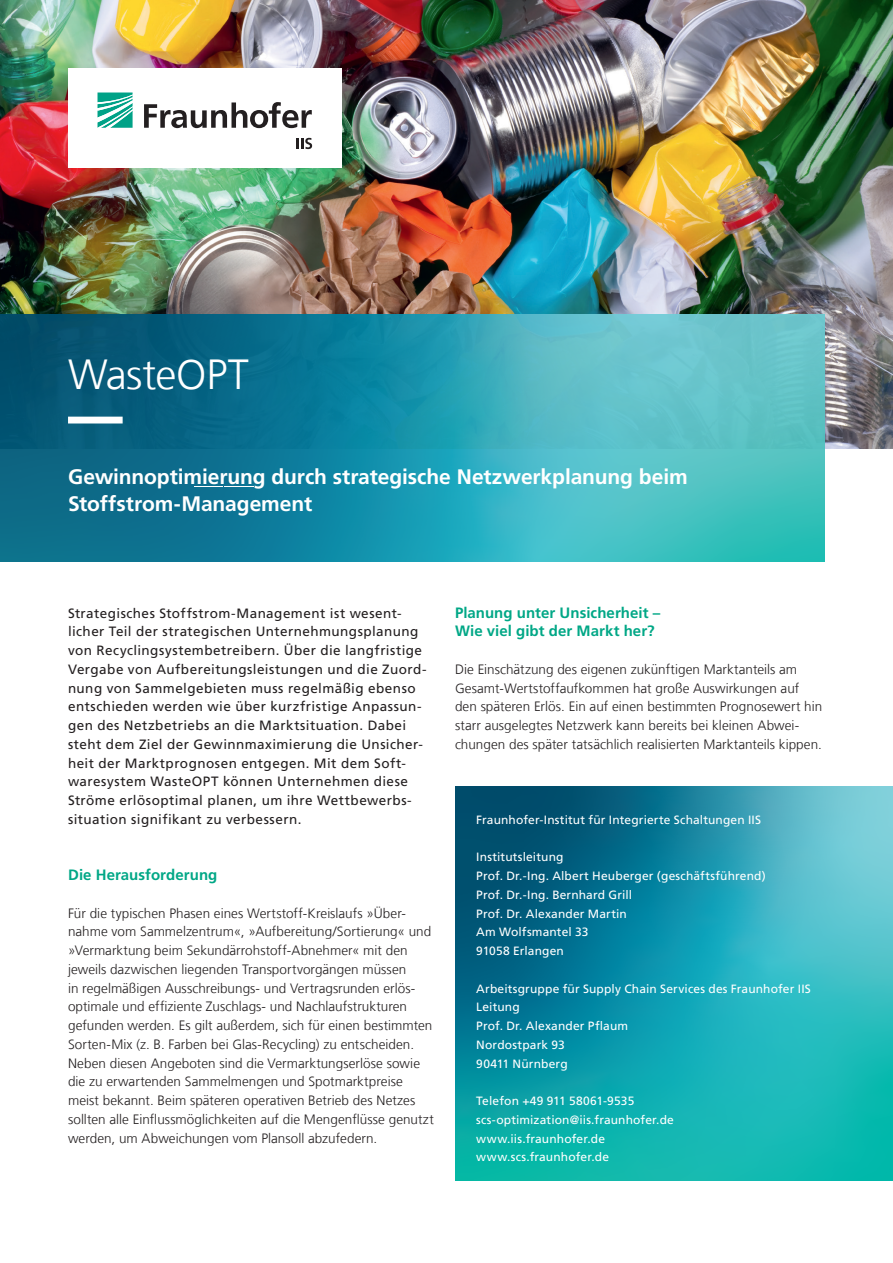
<style>
.page{position:relative;width:893px;height:1263px;background:#fff}
.page>*{position:absolute;margin:0;border:0;box-sizing:border-box;transform-origin:0 0}
.Ueberschrift_28_33_6{font:300 42px "Frutiger LT Com";letter-spacing:-.005em;color:#fff}
.Sub_Ueberschrift_14{font:700 21px/27.3px "Frutiger LT Com";letter-spacing:-.005em;color:#fff}
.Fliesstext_9_12_5_sc{font:700 15px/18.8px "Frutiger LT Com";letter-spacing:.005em;color:#00a786}
.Zwischenueberschrift{font:700 15px "Frutiger LT Com";letter-spacing:.005em;color:#00a786}
.Fliesstext_9_12_5_sc-2{font:300 13.5px/18.8px "Frutiger LT Com";letter-spacing:.005em;color:#231f20}
.Introtext_9_12_5_sch{font:13.5px/18.8px "Frutiger LT Com";letter-spacing:.035em;color:#231f20}
.Infokasten_klein_Fli{font:12px/18.8px "Frutiger LT Com";letter-spacing:.01em;color:#fff}
</style>
<div class="page">
<img style="left:0;top:0;width:893px;height:449px">
<svg style="left:0;top:314px;width:825px;height:247px;background:#2a95a8"></svg>
<div style="left:68px;top:68px;width:273px;height:99px;background:#fff"></div>
<svg style="left:98px;top:93px;width:35px;height:35px"></svg>
<svg style="left:144px;top:102px;width:168px;height:26px"></svg>
<svg style="left:296px;top:138px;width:16px;height:11px"></svg>
<svg style="left:455px;top:786px;width:438px;height:394px;background:#1a9ba9"></svg>
<svg style="left:68px;top:417px;width:714px;height:6px;background:#3fa1b3"></svg>
<p class="Ueberschrift_28_33_6" style="left:68px;top:350px;width:182px">WasteOPT</p>
<p class="Sub_Ueberschrift_14" style="left:68px;top:463px;width:621px">Gewinnoptimierung durch strategische Netzwerkplanung beim<br>Stoffstrom-Management</p>
<p class="Introtext_9_12_5_sch" style="left:68px;top:604px;width:360px">Strategisches Stoffstrom-Management ist wesent&shy;licher Teil der strategischen Unternehmungsplanung von Recyclingsystembetreibern. Über die langfristige Vergabe von Aufbereitungsleistungen und die Zuord&shy;nung von Sammelgebieten muss regelmäßig ebenso entschieden werden wie über kurzfristige Anpassun&shy;gen des Netzbetriebs an die Marktsituation. Dabei steht dem Ziel der Gewinnmaximierung die Unsicher&shy;heit der Marktprognosen entgegen. Mit dem Soft&shy;waresystem WasteOPT können Unternehmen diese Ströme erlösoptimal planen, um ihre Wettbewerbs&shy;situation signifikant zu verbessern.</p>
<p class="Zwischenueberschrift" style="left:68px;top:866px;width:151px">Die Herausforderung</p>
<p class="Fliesstext_9_12_5_sc-2" style="left:68px;top:904px;width:367px">Für die typischen Phasen eines Wertstoff-Kreislaufs »Über&shy;nahme vom Sammelzentrum«, »Aufbereitung/Sortierung« und »Vermarktung beim Sekundärrohstoff-Abnehmer« mit den jeweils dazwischen liegenden Transportvorgängen müssen<br>in regelmäßigen Ausschreibungs- und Vertragsrunden erlös&shy;optimale und effiziente Zuschlags- und Nachlaufstrukturen gefunden werden. Es gilt außerdem, sich für einen bestimmten Sorten-Mix (z. B. Farben bei Glas-Recycling) zu entscheiden.<br>Neben diesen Angeboten sind die Vermarktungserlöse sowie die zu erwartenden Sammelmengen und Spotmarktpreise meist bekannt. Beim späteren operativen Betrieb des Netzes sollten alle Einflussmöglichkeiten auf die Mengenflüsse genutzt werden, um Abweichungen vom Plansoll abzufedern.</p>
<p class="Fliesstext_9_12_5_sc" style="left:455px;top:603px;width:207px">Planung unter Unsicherheit –<br>Wie viel gibt der Markt her?</p>
<p class="Fliesstext_9_12_5_sc-2" style="left:455px;top:660px;width:369px">Die Einschätzung des eigenen zukünftigen Marktanteils am Gesamt-Wertstoffaufkommen hat große Auswirkungen auf den späteren Erlös. Ein auf einen bestimmten Prognosewert hin starr ausgelegtes Netzwerk kann bereits bei kleinen Abwei&shy;chungen des später tatsächlich realisierten Marktanteils kippen.</p>
<p class="Infokasten_klein_Fli" style="left:476px;top:810px;width:286px">Fraunhofer-Institut für Integrierte Schaltungen IIS</p>
<p class="Infokasten_klein_Fli" style="left:476px;top:848px;width:89px">Institutsleitung</p>
<p class="Infokasten_klein_Fli" style="left:476px;top:867px;width:291px">Prof. Dr.-Ing. Albert Heuberger (geschäftsführend)</p>
<p class="Infokasten_klein_Fli" style="left:476px;top:885px;width:157px">Prof. Dr.-Ing. Bernhard Grill</p>
<p class="Infokasten_klein_Fli" style="left:476px;top:904px;width:152px">Prof. Dr. Alexander Martin</p>
<p class="Infokasten_klein_Fli" style="left:476px;top:923px;width:114px">Am Wolfsmantel 33</p>
<p class="Infokasten_klein_Fli" style="left:476px;top:942px;width:89px">91058 Erlangen</p>
<p class="Infokasten_klein_Fli" style="left:476px;top:979px;width:336px">Arbeitsgruppe für Supply Chain Services des Fraunhofer IIS</p>
<p class="Infokasten_klein_Fli" style="left:476px;top:998px;width:153px">Leitung<br>Prof. Dr. Alexander Pflaum</p>
<p class="Infokasten_klein_Fli" style="left:476px;top:1035px;width:90px">Nordostpark 93</p>
<p class="Infokasten_klein_Fli" style="left:476px;top:1054px;width:93px">90411 Nürnberg</p>
<p class="Infokasten_klein_Fli" style="left:476px;top:1092px;width:160px">Telefon +49 911 58061-9535</p>
<p class="Infokasten_klein_Fli" style="left:476px;top:1110px;width:199px">scs-optimization@iis.fraunhofer.de</p>
<p class="Infokasten_klein_Fli" style="left:476px;top:1129px;width:130px">www.iis.fraunhofer.de</p>
<p class="Infokasten_klein_Fli" style="left:476px;top:1148px;width:134px">www.scs.fraunhofer.de</p>
</div>
